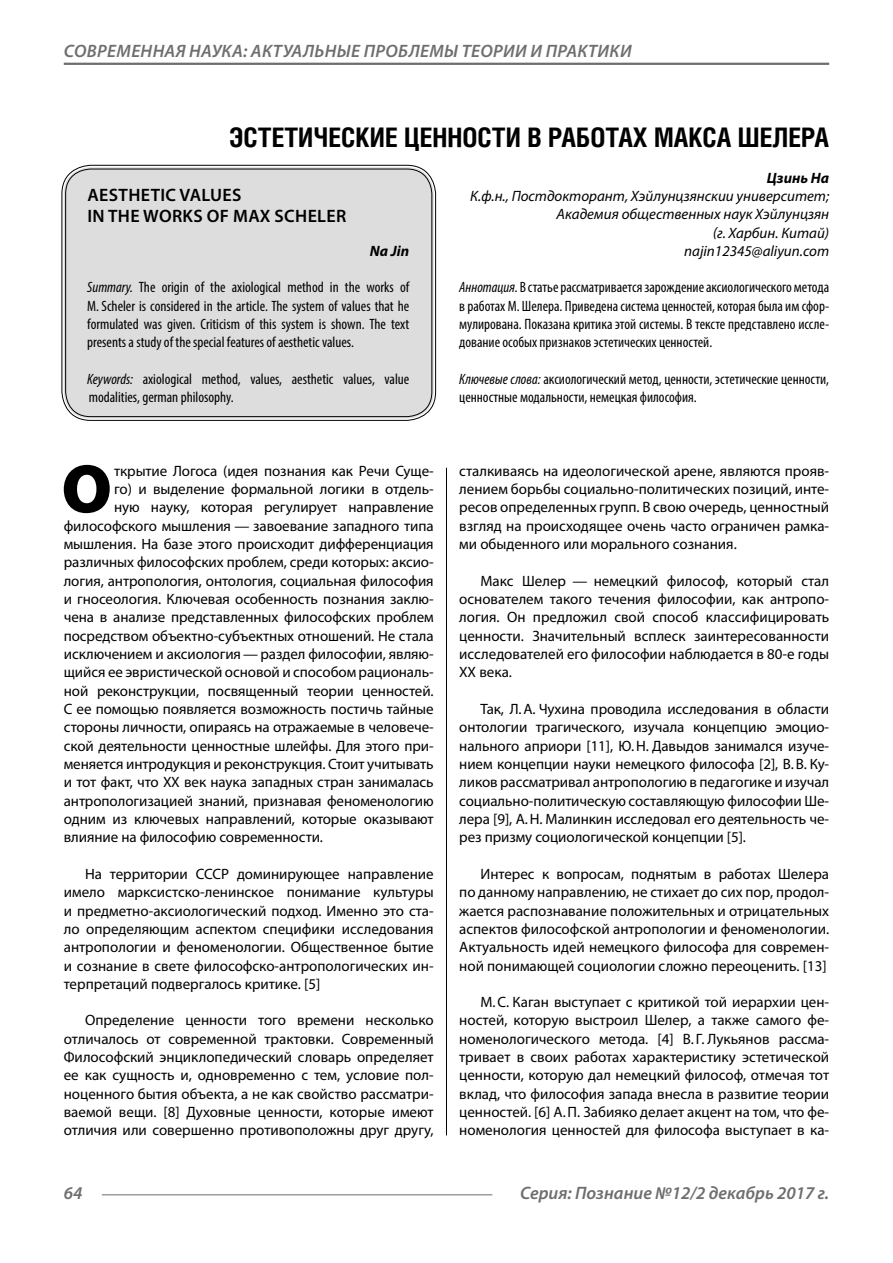
<style>
.page{position:relative;width:893px;height:1263px;background:#fff}
.page>*{position:absolute;margin:0;border:0;box-sizing:border-box;transform-origin:0 0}
.Bukvica{font:900 69.3px "Myriad Pro";color:#000}
.Header{font:700 27px "Helios Cond";color:#000}
.t1{font:italic 600 18px "Myriad Pro";letter-spacing:.02em;color:#6e6e6e}
.Header-eng{font:600 18px/21.6px "Myriad Pro";letter-spacing:.02em;color:#000}
.t2{font:italic 600 18px "Myriad Pro";color:#6e6e6e}
.Normal{font:15px/18.3px "Myriad Pro";color:#000;text-align:justify}
.Bukvica-2{font:15px "Myriad Pro";letter-spacing:-.005em;color:#000}
.Annotation-rus{font:condensed 15px/18.3px "Myriad Pro";color:#000;text-align:justify}
.Annotation-eng{font:condensed 15px/18.3px "Myriad Pro";color:#000;text-align:justify}
.Author-doc{font:italic 15px/18.3px "Myriad Pro";color:#000;text-align:right}
.Author-email{font:italic 15px "Myriad Pro";color:#000}
.Author{font:italic 700 15px "Myriad Pro";color:#000}
.Author-eng{font:italic 700 15px "Myriad Pro";color:#000}
.s1{font-style:italic}
</style>
<div class="page">
<hr style="left:64px;top:63px;width:765px;height:2px;background:#6e6e6e">
<hr style="left:102px;top:1194px;width:390px;height:1px;background:#6e6e6e">
<div style="left:64px;top:167px;width:370px;height:251px;background:#ddd;border-radius:27px"></div>
<div style="left:62px;top:165px;width:374px;height:256px;border:1px solid #000;border-radius:29px"></div>
<div style="left:65px;top:169px;width:367px;height:248px;border:1px solid #000;border-radius:25px"></div>
<hr style="left:446px;top:468px;width:1px;height:667px;background:#000">
<p class="t1" style="left:64px;top:39px;width:569px">СОВРЕМЕННАЯ НАУКА: АКТУАЛЬНЫЕ ПРОБЛЕМЫ ТЕОРИИ И ПРАКТИКИ</p>
<p class="Header" style="left:229px;top:121px;width:601px">ЭСТЕТИЧЕСКИЕ ЦЕННОСТИ В РАБОТАХ МАКСА ШЕЛЕРА</p>
<p class="Author" style="left:767px;top:168px;width:64px">Цзинь На</p>
<p class="Author-doc" style="left:470px;top:186px;width:361px">К.ф.н., Постдокторант, Хэйлунцзянскии университет;<br>Академия общественных наук Хэйлунцзян<br>(г. Харбин. Китай)</p>
<p class="Author-email" style="left:684px;top:242px;width:146px">najin12345@aliyun.com</p>
<p class="Annotation-rus" style="left:459px;top:278px;width:371px"><span class="s1">Аннотация.</span> В статье рассматривается зарождение аксиологического метода в работах М. Шелера. Приведена система ценностей, которая была им сфор&shy;мулирована. Показана критика этой системы. В тексте представлено иссле&shy;дование особых признаков эстетических ценностей.</p>
<p class="Annotation-rus" style="left:459px;top:370px;width:371px"><span class="s1">Ключевые слова:</span> аксиологический метод, ценности, эстетические ценности, ценностные модальности, немецкая философия.</p>
<p class="Header-eng" style="left:87px;top:184px;width:260px">AESTHETIC VALUES<br>IN THE WORKS OF MAX SCHELER</p>
<p class="Author-eng" style="left:370px;top:241px;width:41px">Na Jin</p>
<p class="Annotation-eng" style="left:87px;top:278px;width:323px"><span class="s1">Summary.</span> The origin of the axiological method in the works of M. Scheler is considered in the article. The system of values that he formulated was given. Criticism of this system is shown. The text presents a study of the special features of aesthetic values.</p>
<p class="Annotation-eng" style="left:87px;top:370px;width:324px"><span class="s1">Keywords:</span> axiological method, values, aesthetic values, value modalities, german philosophy.</p>
<p class="Bukvica" style="left:61px;top:443px;width:52px">О</p>
<p class="Bukvica-2" style="left:114px;top:461px;width:321px">ткрытие Логоса (идея познания как Речи Суще-</p>
<p class="Bukvica-2" style="left:114px;top:480px;width:321px">го) и выделение формальной логики в отдель-</p>
<p class="Bukvica-2" style="left:114px;top:498px;width:321px">ную науку, которая регулирует направление</p>
<p class="Bukvica-2" style="left:64px;top:516px;width:371px">философского мышления — завоевание западного типа</p>
<p class="Bukvica-2" style="left:64px;top:535px;width:371px">мышления. На базе этого происходит дифференциация</p>
<p class="Bukvica-2" style="left:64px;top:553px;width:371px">различных философских проблем, среди которых: аксио-</p>
<p class="Bukvica-2" style="left:64px;top:571px;width:371px">логия, антропология, онтология, социальная философия</p>
<p class="Bukvica-2" style="left:64px;top:590px;width:371px">и гносеология. Ключевая особенность познания заклю-</p>
<p class="Bukvica-2" style="left:64px;top:608px;width:371px">чена в анализе представленных философских проблем</p>
<p class="Bukvica-2" style="left:64px;top:626px;width:371px">посредством объектно-субъектных отношений. Не стала</p>
<p class="Bukvica-2" style="left:64px;top:645px;width:371px">исключением и аксиология—раздел философии, являю-</p>
<p class="Bukvica-2" style="left:64px;top:663px;width:371px">щийся ее эвристической основой и способом рациональ-</p>
<p class="Bukvica-2" style="left:64px;top:681px;width:371px">ной реконструкции, посвященный теории ценностей.</p>
<p class="Bukvica-2" style="left:64px;top:700px;width:371px">С ее помощью появляется возможность постичь тайные</p>
<p class="Bukvica-2" style="left:64px;top:718px;width:371px">стороны личности, опираясь на отражаемые в человече-</p>
<p class="Bukvica-2" style="left:64px;top:736px;width:371px">ской деятельности ценностные шлейфы. Для этого при-</p>
<p class="Bukvica-2" style="left:64px;top:755px;width:371px">меняется интродукция и реконструкция. Стоит учитывать</p>
<p class="Bukvica-2" style="left:64px;top:773px;width:371px">и тот факт, что XX век наука западных стран занималась</p>
<p class="Bukvica-2" style="left:64px;top:791px;width:371px">антропологизацией знаний, признавая феноменологию</p>
<p class="Bukvica-2" style="left:64px;top:810px;width:371px">одним из ключевых направлений, которые оказывают</p>
<p class="Bukvica-2" style="left:64px;top:828px;width:261px">влияние на философию современности.</p>
<p class="Normal" style="left:64px;top:864px;width:371px;text-indent:21px">На территории СССР доминирующее направление имело марксистско-ленинское понимание культуры и предметно-аксиологический подход. Именно это ста&shy;ло определяющим аспектом специфики исследования антропологии и феноменологии. Общественное бытие и сознание в свете философско-антропологических ин&shy;терпретаций подвергалось критике. [5]</p>
<p class="Normal" style="left:64px;top:1011px;width:371px;text-indent:21px">Определение ценности того времени несколько отличалось от современной трактовки. Современный Философский энциклопедический словарь определяет ее как сущность и, одновременно с тем, условие пол&shy;ноценного бытия объекта, а не как свойство рассматри&shy;ваемой вещи. [8] Духовные ценности, которые имеют отличия или совершенно противоположны друг другу,</p>
<p class="Normal" style="left:459px;top:461px;width:371px">сталкиваясь на идеологической арене, являются прояв&shy;лением борьбы социально-политических позиций, инте&shy;ресов определенных групп. В свою очередь, ценностный взгляд на происходящее очень часто ограничен рамка&shy;ми обыденного или морального сознания.</p>
<p class="Normal" style="left:459px;top:571px;width:371px;text-indent:21px">Макс Шелер — немецкий философ, который стал основателем такого течения философии, как антропо&shy;логия. Он предложил свой способ классифицировать ценности. Значительный всплеск заинтересованности исследователей его философии наблюдается в 80-е годы XX века.</p>
<p class="Normal" style="left:459px;top:699px;width:371px;text-indent:21px">Так, Л.А. Чухина проводила исследования в области онтологии трагического, изучала концепцию эмоцио&shy;нального априори [11], Ю.Н. Давыдов занимался изуче&shy;нием концепции науки немецкого философа [2], В.В. Ку&shy;ликов рассматривал антропологию в педагогике и изучал социально-политическую составляющую философии Ше&shy;лера [9], А.Н. Малинкин исследовал его деятельность че&shy;рез призму социологической концепции [5].</p>
<p class="Normal" style="left:459px;top:864px;width:371px;text-indent:21px">Интерес к вопросам, поднятым в работах Шелера по данному направлению, не стихает до сих пор, продол&shy;жается распознавание положительных и отрицательных аспектов философской антропологии и феноменологии.<br>Актуальность идей немецкого философа для современ&shy;ной понимающей социологии сложно переоценить. [13]</p>
<p class="Normal" style="left:459px;top:993px;width:371px;text-indent:21px">М.С. Каган выступает с критикой той иерархии цен&shy;ностей, которую выстроил Шелер, а также самого фе&shy;номенологического метода. [4] В. Г. Лукьянов рассма&shy;тривает в своих работах характеристику эстетической ценности, которую дал немецкий философ, отмечая тот вклад, что философия запада внесла в развитие теории ценностей. [6] А.П. Забияко делает акцент на том, что фе&shy;номенология ценностей для философа выступает в ка-</p>
<p class="t1" style="left:64px;top:1182px;width:20px">64</p>
<p class="t2" style="left:520px;top:1182px;width:311px">Серия: Познание №12/2 декабрь 2017 г.</p>
</div>
